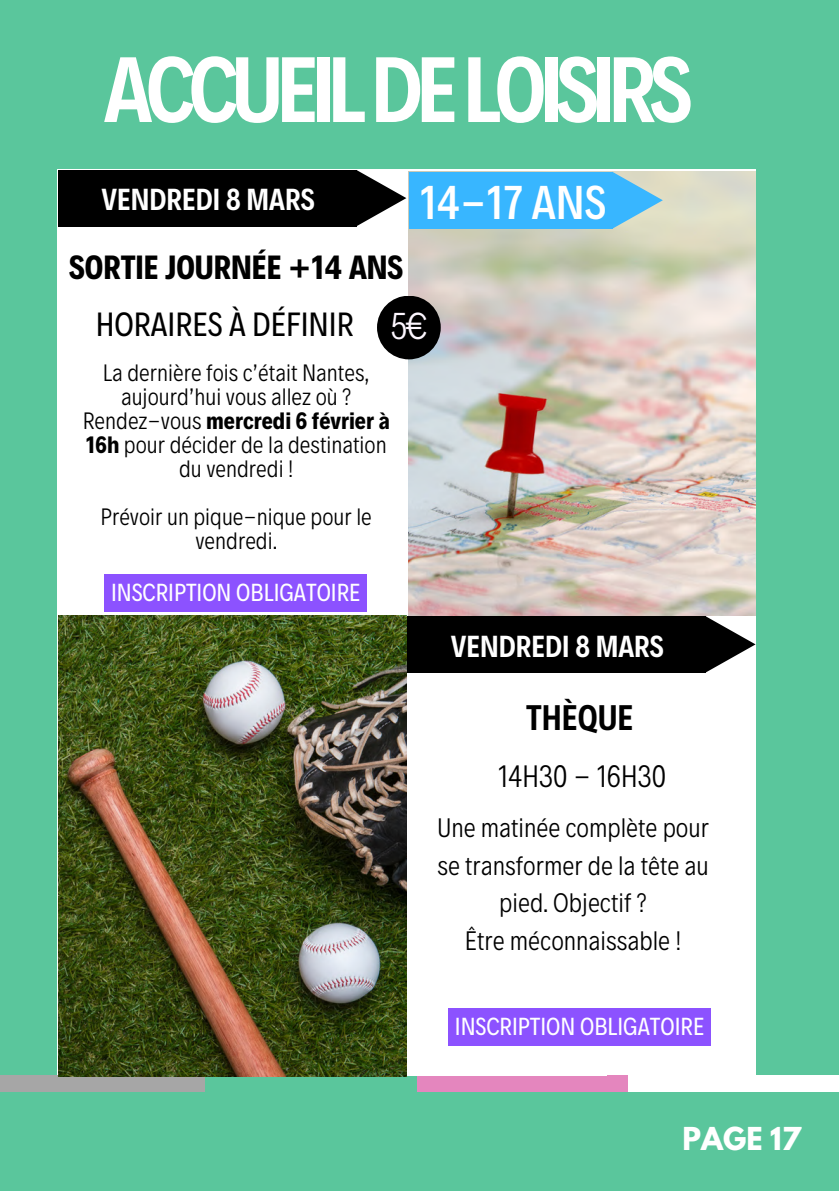
<style>
.page{position:relative;width:839px;height:1191px;background:#fff}
.page>*{position:absolute;margin:0;border:0;box-sizing:border-box;transform-origin:0 0}
.t1{font:600 93.8px "Decalotype";letter-spacing:-.07em;color:#fff}
.t2{font:500 48px "Decalotype";color:#fff}
.t3{font:300 37.8px "Decalotype";color:#fdf7ff}
.t4{font:600 36px "Decalotype";color:#000}
.t5{font:700 34px "Decalotype";color:#000}
.t6{font:34px "Decalotype";color:#000}
.t7{font:300 31.4px "Decalotype";color:#000}
.t8{font:600 30.8px "Decalotype";color:#fff}
.t9{font:700 28px "League Spartan";color:#fff}
.t10{font:300 27px/37.6px "Decalotype";color:#000;text-align:center}
.t11{font:25px "Decalotype";color:#fff}
.t12{font:300 24px/24px "Decalotype";color:#000;text-align:center}
.s1{font-weight:700}
</style>
<div class="page">
<div style="left:0;top:0;width:838px;height:1191px;background:#5ac69c"></div>
<div style="left:57px;top:170px;width:698px;height:910px;background:#fff"></div>
<div style="left:0;top:1076px;width:208px;height:16px;background:#a6a6a6"></div>
<div style="left:628px;top:1076px;width:210px;height:16px;background:#fff"></div>
<div style="left:416px;top:1076px;width:212px;height:16px;background:#e486be"></div>
<div style="left:205px;top:1076px;width:211px;height:16px;background:#5ac69c"></div>
<img style="left:59px;top:616px;width:348px;height:460px">
<div style="left:104px;top:574px;width:262px;height:38px;background:#8c52ff"></div>
<svg style="left:356px;top:170px;width:50px;height:57px"></svg>
<div style="left:58px;top:170px;width:298px;height:57px;background:#000"></div>
<svg style="left:705px;top:616px;width:50px;height:57px"></svg>
<div style="left:407px;top:616px;width:298px;height:57px;background:#000"></div>
<div style="left:448px;top:1008px;width:262px;height:38px;background:#8c52ff"></div>
<img style="left:409px;top:171px;width:346px;height:444px">
<div style="left:377px;top:296px;width:64px;height:63px;background:#000;border-radius:50%"></div>
<div style="left:409px;top:172px;width:203px;height:57px;background:#38b6ff"></div>
<svg style="left:612px;top:172px;width:50px;height:57px;background:#89c8e1"></svg>
<p class="t1" style="left:104px;top:27px;width:590px">ACCUEILDELOISIRS</p>
<h1 class="t8" style="left:102px;top:179px;width:215px">VENDREDI 8 MARS</h1>
<p class="t2" style="left:420px;top:170px;width:188px">14-17 ANS</p>
<p class="t5" style="left:69px;top:245px;width:335px">SORTIE JOURNÉE +14 ANS</p>
<h5 class="t6" style="left:96px;top:302px;width:259px">HORAIRES À DÉFINIR</h5>
<h3 class="t12" style="left:103px;top:359px;width:268px">La dernière fois c’était Nantes, aujourd’hui vous allez où ?</h3>
<h6 class="t12" style="left:83px;top:407px;width:308px">Rendez-vous <span class="s1">mercredi 6 février à<br>16h</span> pour décider de la destination du vendredi !</h6>
<p class="t12" style="left:101px;top:503px;width:273px">Prévoir un pique-nique pour le vendredi.</p>
<p class="t3" style="left:390px;top:301px;width:38px">5€</p>
<p class="t11" style="left:111px;top:575px;width:251px">INSCRIPTION OBLIGATOIRE</p>
<h5 class="t8" style="left:451px;top:626px;width:215px">VENDREDI 8 MARS</h5>
<h6 class="t4" style="left:526px;top:693px;width:109px">THÈQUE</h6>
<h5 class="t7" style="left:498px;top:755px;width:169px">14H30 - 16H30</h5>
<p class="t10" style="left:437px;top:807px;width:273px">Une matinée complète pour se transformer de la tête au pied. Objectif ?</p>
<p class="t10" style="left:465px;top:920px;width:218px">Être méconnaissable !</p>
<h2 class="t11" style="left:455px;top:1010px;width:251px">INSCRIPTION OBLIGATOIRE</h2>
<h4 class="t9" style="left:682px;top:1125px;width:120px">PAGE 17</h4>
</div>
